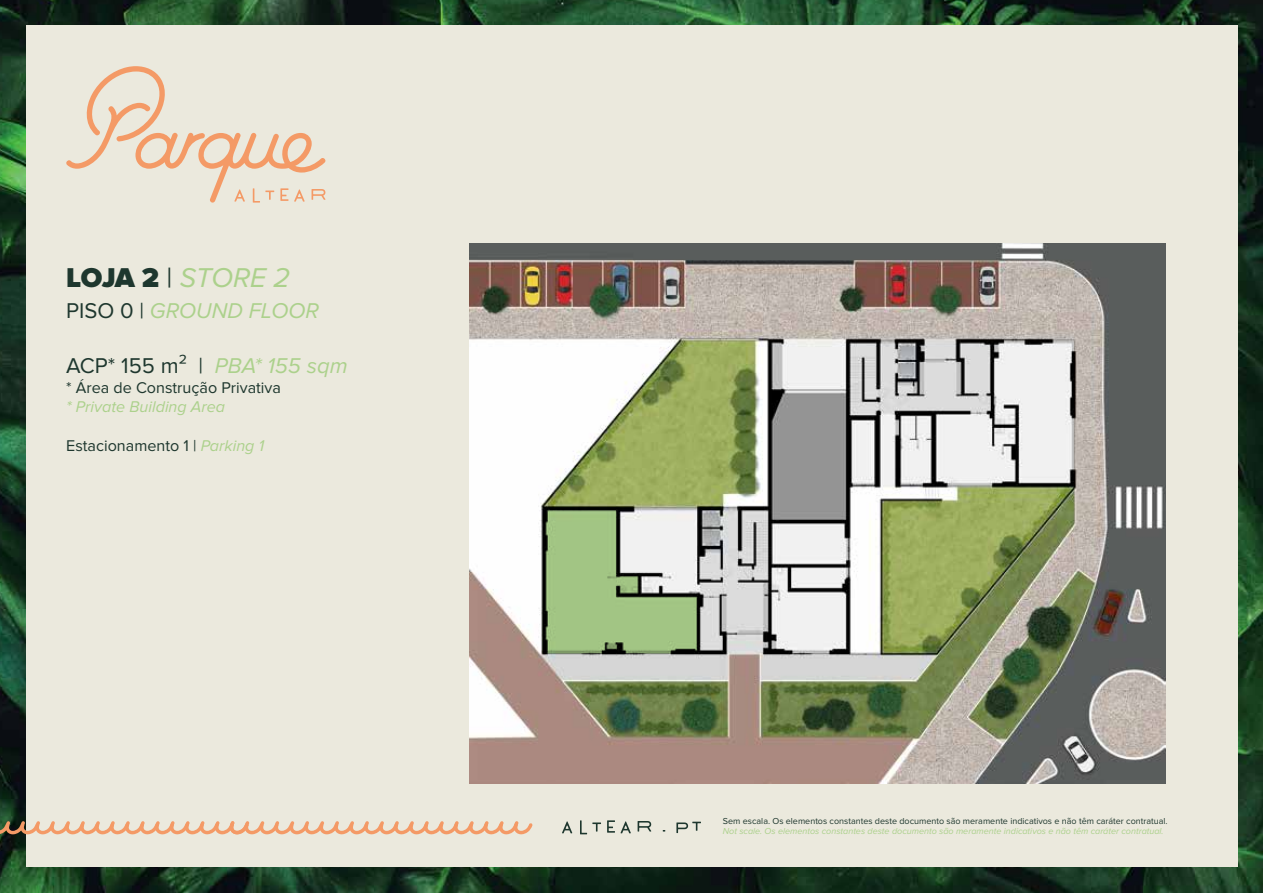
<style>
.page{position:relative;width:1263px;height:893px;background:#fff}
.page>*{position:absolute;margin:0;border:0;box-sizing:border-box;transform-origin:0 0}
.t1{font:italic 28.2px "Proxima Nova";letter-spacing:-.01em;color:#acd18c}
.t2{font:22.2px "Proxima Nova";color:#1e372e}
.t3{font:italic 22.2px "Proxima Nova";color:#acd18c}
.t4{font:16.2px "Proxima Nova";color:#1e372e}
.t5{font:italic 16.2px "Proxima Nova";color:#acd18c}
.t6{font:9px "Proxima Nova";color:#1e372e}
.t7{font:italic 9px "Proxima Nova";color:#acd18c}
.s1{font-weight:900;font-style:normal;color:#1e372e}
.s2{font-style:normal;color:#1e372e}
.s3{font-style:italic;color:#acd18c}
</style>
<div class="page">
<img style="left:0;top:0;width:1263px;height:893px">
<div style="left:26px;top:26px;width:1211px;height:841px;background:#ebe9dd"></div>
<svg style="left:66px;top:66px;width:260px;height:137px"></svg>
<svg style="left:0;top:821px;width:533px;height:14px"></svg>
<svg style="left:562px;top:821px;width:10px;height:12px"></svg>
<svg style="left:638px;top:821px;width:13px;height:10px"></svg>
<svg style="left:676px;top:822px;width:25px;height:11px"></svg>
<svg style="left:607px;top:820px;width:24px;height:13px"></svg>
<svg style="left:580px;top:820px;width:21px;height:14px"></svg>
<img style="left:469px;top:244px;width:696px;height:539px">
<svg style="left:542px;top:508px;width:157px;height:146px;background:#a5bb92"></svg>
<h1 class="t1" style="left:66px;top:262px;width:225px"><span class="s1">LOJA 2</span> <span class="s2">|</span> STORE 2</h1>
<h2 class="t3" style="left:66px;top:298px;width:254px"><span class="s2">PISO 0 |</span> GROUND FLOOR</h2>
<h2 class="t2" style="left:66px;top:353px;width:283px">ACP* 155 m² | <span class="s3">PBA* 155 sqm</span></h2>
<h3 class="t4" style="left:66px;top:378px;width:216px">* Área de Construção Privativa</h3>
<h3 class="t5" style="left:66px;top:398px;width:161px">* Private Building Area</h3>
<h3 class="t4" style="left:66px;top:436px;width:199px">Estacionamento 1 | <span class="s3">Parking 1</span></h3>
<p class="t6" style="left:723px;top:815px;width:446px">Sem escala. Os elementos constantes deste documento são meramente indicativos e não têm caráter contratual.</p>
<p class="t7" style="left:723px;top:826px;width:442px">Not scale. Os elementos constantes deste documento são meramente indicativos e não têm caráter contratual.</p>
</div>
